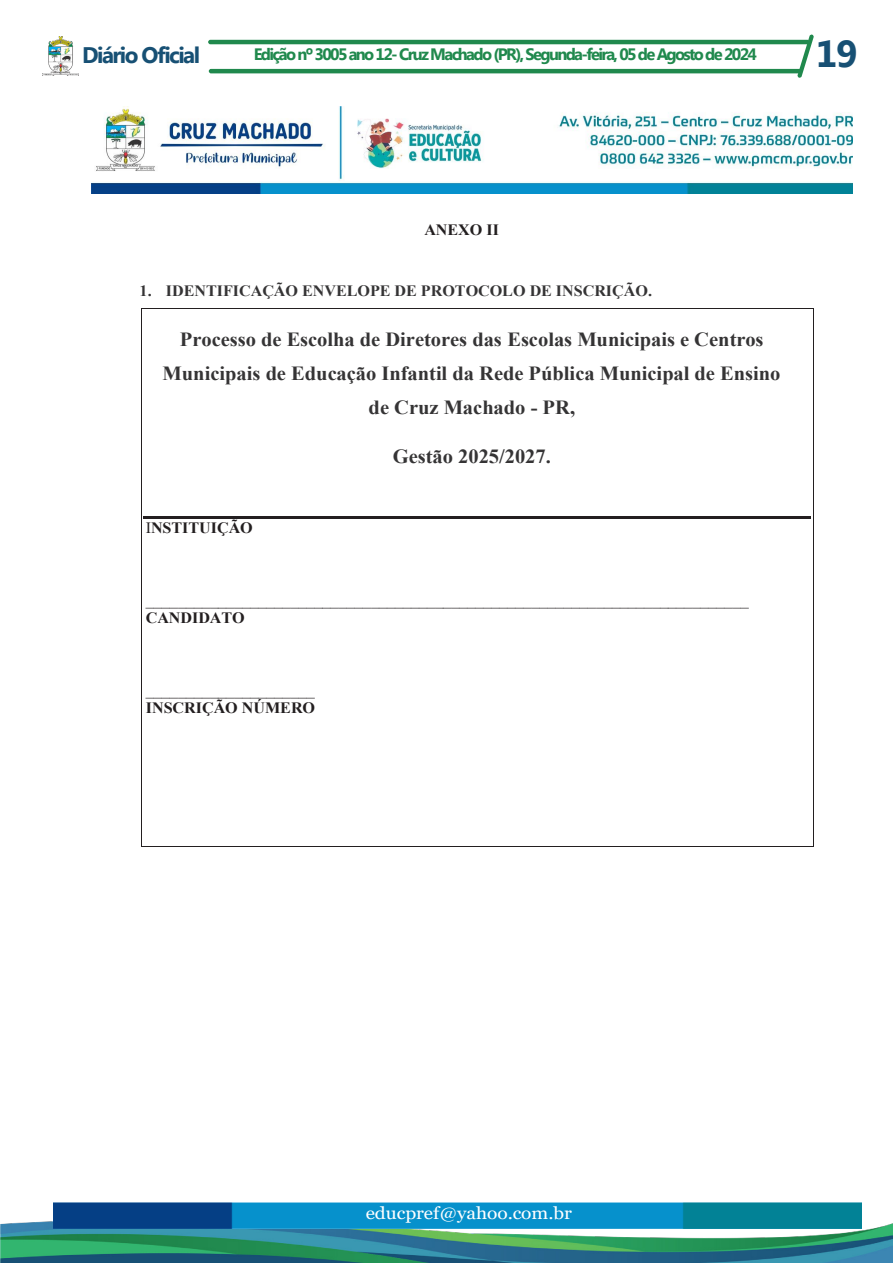
<style>
.page{position:relative;width:893px;height:1263px;background:#fff}
.page>*{position:absolute;margin:0;border:0;box-sizing:border-box;transform-origin:0 0}
.t1{font:700 37.5px "Myanmar Text";color:#175074}
.t2{font:700 22.5px "Myanmar Text";letter-spacing:-.07em;color:#175074}
.t3{font:700 19.95px/34.3px "Times New Roman";color:#353435;text-align:center}
.t4{font:17.1px "Georgia";letter-spacing:-.005em;color:#fff;scale:1.12 1}
.t5{font:700 16.5px "Myanmar Text";letter-spacing:-.1em;color:#20894d}
.t6{font:15.75px/18px "Times New Roman";color:#231f20}
.t7{font:700 15.75px "Times New Roman";letter-spacing:-.005em;color:#353435}
.t8{font:700 15.75px "Times New Roman";letter-spacing:-.005em;color:#231f20}
.s1{font-weight:400}
.s2{font-weight:700}
</style>
<div class="page">
<hr style="left:208px;top:40px;width:602px;height:4px;background:#20894d;border-radius:2px">
<hr style="left:209px;top:69px;width:593px;height:4px;background:#20894d;border-radius:2px">
<img style="left:43px;top:37px;width:36px;height:38px">
<svg style="left:797px;top:34px;width:17px;height:44px"></svg>
<img style="left:0;top:1220px;width:893px;height:43px">
<img style="left:91px;top:107px;width:761px;height:86px">
<img style="left:53px;top:1202px;width:808px;height:26px">
<hr style="left:144px;top:516px;width:667px;height:2px;background:#231f20">
<hr style="left:142px;top:308px;width:671px;height:1px;background:#231f20">
<hr style="left:142px;top:313px;width:1px;height:533px;background:#231f20">
<hr style="left:142px;top:846px;width:671px;height:1px;background:#231f20">
<hr style="left:813px;top:313px;width:1px;height:533px;background:#231f20">
<p class="t2" style="left:82px;top:42px;width:119px">Diário Oficial</p>
<p class="t5" style="left:254px;top:45px;width:505px">Edição nº 3005 ano 12- Cruz Machado (PR), Segunda-feira, 05 de Agosto de 2024</p>
<p class="t1" style="left:816px;top:32px;width:43px">19</p>
<p class="t8" style="left:424px;top:218px;width:76px">ANEXO II</p>
<p class="t7" style="left:140px;top:279px;width:514px">1. IDENTIFICAÇÃO ENVELOPE DE PROTOCOLO DE INSCRIÇÃO.</p>
<p class="t3" style="left:163px;top:321px;width:619px">Processo de Escolha de Diretores das Escolas Municipais e Centros<br>Municipais de Educação Infantil da Rede Pública Municipal de Ensino de Cruz Machado - PR,</p>
<p class="t3" style="left:393px;top:438px;width:160px">Gestão 2025/2027.</p>
<p class="t8" style="left:146px;top:516px;width:109px"><span class="s1">I</span>NSTITUIÇÃO</p>
<p class="t6" style="left:146px;top:590px;width:605px">___________________________________________________________________________<br><span class="s2">CANDIDATO</span></p>
<p class="t6" style="left:146px;top:680px;width:171px">_____________________<br><span class="s2">INSCRIÇÃO NÚMERO</span></p>
<p class="t4" style="left:366px;top:1202px;width:185px">educpref@yahoo.com.br</p>
</div>
